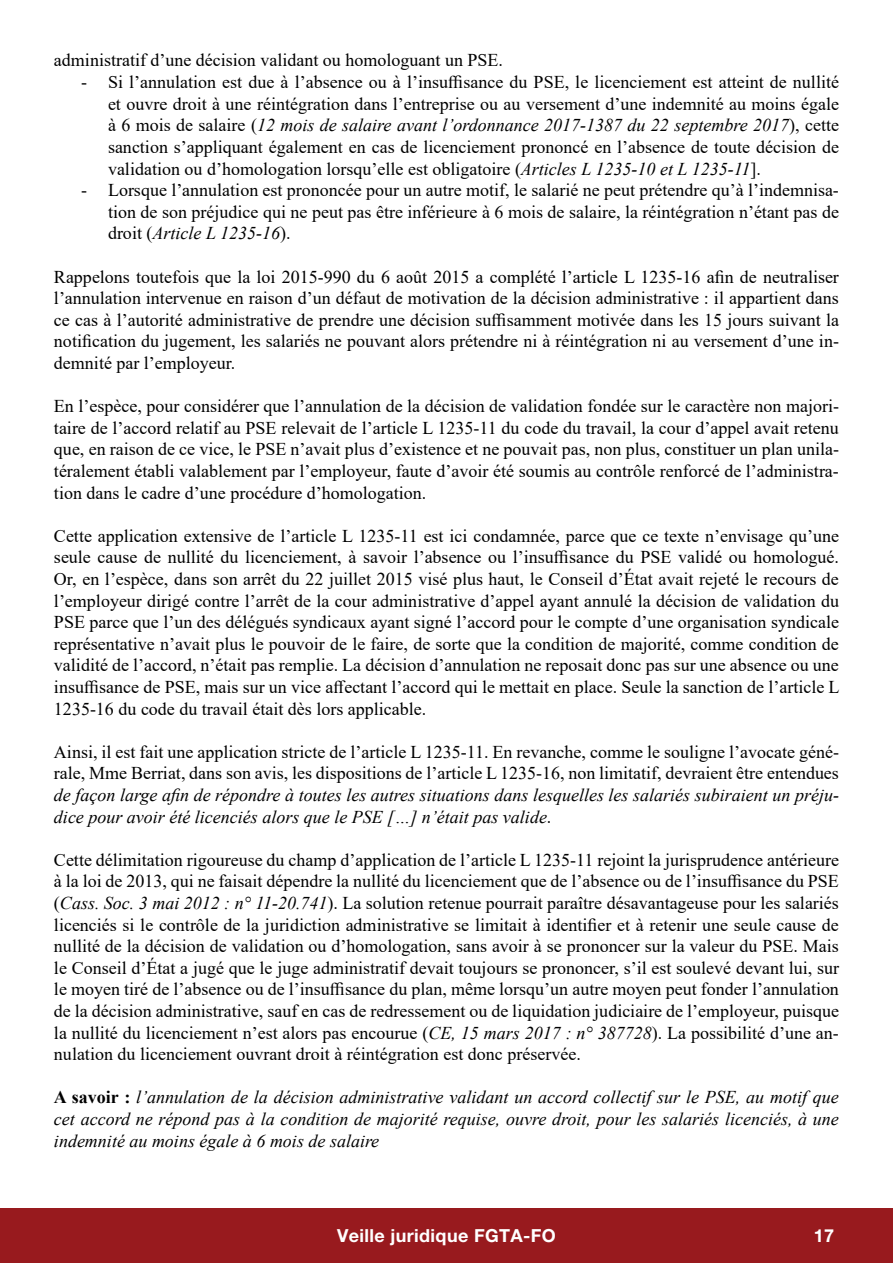
<style>
.page{position:relative;width:893px;height:1263px;background:#fff}
.page>*{position:absolute;margin:0;border:0;box-sizing:border-box;transform-origin:0 0}
.t1{font:18px/21.6px "Times New Roman";color:#000001;text-align:justify}
.t2{font:italic 18px/21.6px "Times New Roman";color:#000001}
.t3{font:700 18px "Helvetica Neue LT Pro";letter-spacing:.02em;color:#fff}
.s1{font-style:italic}
.s2{font-style:normal}
.s3{font-weight:700;font-style:normal}
</style>
<div class="page">
<div style="left:0;top:1209px;width:893px;height:54px;background:#981a1e"></div>
<p class="t1" style="left:54px;top:49px;width:450px">administratif d’une décision validant ou homologuant un PSE.</p>
<p class="t1" style="left:108px;top:71px;width:732px;text-indent:-27px">- Si l’annulation est due à l’absence ou à l’insuffisance du PSE, le licenciement est atteint de nullité et ouvre droit à une réintégration dans l’entreprise ou au versement d’une indemnité au moins égale à 6 mois de salaire (<span class="s1">12 mois de salaire avant l’ordonnance 2017-1387 du 22 septembre 2017</span>), cette sanction s’appliquant également en cas de licenciement prononcé en l’absence de toute décision de validation ou d’homologation lorsqu’elle est obligatoire (<span class="s1">Articles L 1235-10 et L 1235-11</span>].</p>
<p class="t1" style="left:108px;top:179px;width:732px;text-indent:-27px">- Lorsque l’annulation est prononcée pour un autre motif, le salarié ne peut prétendre qu’à l’indemnisa&shy;tion de son préjudice qui ne peut pas être inférieure à 6 mois de salaire, la réintégration n’étant pas de droit (<span class="s1">Article L 1235-16</span>).</p>
<p class="t1" style="left:54px;top:265px;width:786px">Rappelons toutefois que la loi 2015-990 du 6 août 2015 a complété l’article L 1235-16 afin de neutraliser l’annulation intervenue en raison d’un défaut de motivation de la décision administrative : il appartient dans ce cas à l’autorité administrative de prendre une décision suffisamment motivée dans les 15 jours suivant la notification du jugement, les salariés ne pouvant alors prétendre ni à réintégration ni au versement d’une in&shy;demnité par l’employeur.</p>
<p class="t1" style="left:54px;top:395px;width:786px">En l’espèce, pour considérer que l’annulation de la décision de validation fondée sur le caractère non majori&shy;taire de l’accord relatif au PSE relevait de l’article L 1235-11 du code du travail, la cour d’appel avait retenu que, en raison de ce vice, le PSE n’avait plus d’existence et ne pouvait pas, non plus, constituer un plan unila&shy;téralement établi valablement par l’employeur, faute d’avoir été soumis au contrôle renforcé de l’administra&shy;tion dans le cadre d’une procédure d’homologation.</p>
<p class="t1" style="left:54px;top:524px;width:787px">Cette application extensive de l’article L 1235-11 est ici condamnée, parce que ce texte n’envisage qu’une seule cause de nullité du licenciement, à savoir l’absence ou l’insuffisance du PSE validé ou homologué.<br>Or, en l’espèce, dans son arrêt du 22 juillet 2015 visé plus haut, le Conseil d’État avait rejeté le recours de l’employeur dirigé contre l’arrêt de la cour administrative d’appel ayant annulé la décision de validation du PSE parce que l’un des délégués syndicaux ayant signé l’accord pour le compte d’une organisation syndicale représentative n’avait plus le pouvoir de le faire, de sorte que la condition de majorité, comme condition de validité de l’accord, n’était pas remplie. La décision d’annulation ne reposait donc pas sur une absence ou une insuffisance de PSE, mais sur un vice affectant l’accord qui le mettait en place. Seule la sanction de l’article L 1235-16 du code du travail était dès lors applicable.</p>
<p class="t1" style="left:54px;top:740px;width:786px">Ainsi, il est fait une application stricte de l’article L 1235-11. En revanche, comme le souligne l’avocate géné&shy;rale, Mme Berriat, dans son avis, les dispositions de l’article L 1235-16, non limitatif, devraient être entendues</p>
<p class="t2" style="left:54px;top:784px;width:786px">de façon large afin de répondre à toutes les autres situations dans lesquelles les salariés subiraient un préju&shy;dice pour avoir été licenciés alors que le PSE […] n’était pas valide<span class="s2">.</span></p>
<p class="t1" style="left:54px;top:848px;width:786px">Cette délimitation rigoureuse du champ d’application de l’article L 1235-11 rejoint la jurisprudence antérieure à la loi de 2013, qui ne faisait dépendre la nullité du licenciement que de l’absence ou de l’insuffisance du PSE (<span class="s1">Cass. Soc. 3 mai 2012 : n° 11-20.741</span>). La solution retenue pourrait paraître désavantageuse pour les salariés licenciés si le contrôle de la juridiction administrative se limitait à identifier et à retenir une seule cause de nullité de la décision de validation ou d’homologation, sans avoir à se prononcer sur la valeur du PSE. Mais le Conseil d’État a jugé que le juge administratif devait toujours se prononcer, s’il est soulevé devant lui, sur le moyen tiré de l’absence ou de l’insuffisance du plan, même lorsqu’un autre moyen peut fonder l’annulation de la décision administrative, sauf en cas de redressement ou de liquidation judiciaire de l’employeur, puisque la nullité du licenciement n’est alors pas encourue (<span class="s1">CE, 15 mars 2017 : n° 387728</span>). La possibilité d’une an&shy;nulation du licenciement ouvrant droit à réintégration est donc préservée.</p>
<p class="t2" style="left:54px;top:1086px;width:786px;text-align:justify"><span class="s3">A savoir :</span> l’annulation de la décision administrative validant un accord collectif sur le PSE, au motif que cet accord ne répond pas à la condition de majorité requise, ouvre droit, pour les salariés licenciés, à une indemnité au moins égale à 6 mois de salaire</p>
<p class="t3" style="left:337px;top:1225px;width:220px">Veille juridique FGTA-FO</p>
<p class="t3" style="left:814px;top:1225px;width:22px">17</p>
</div>
